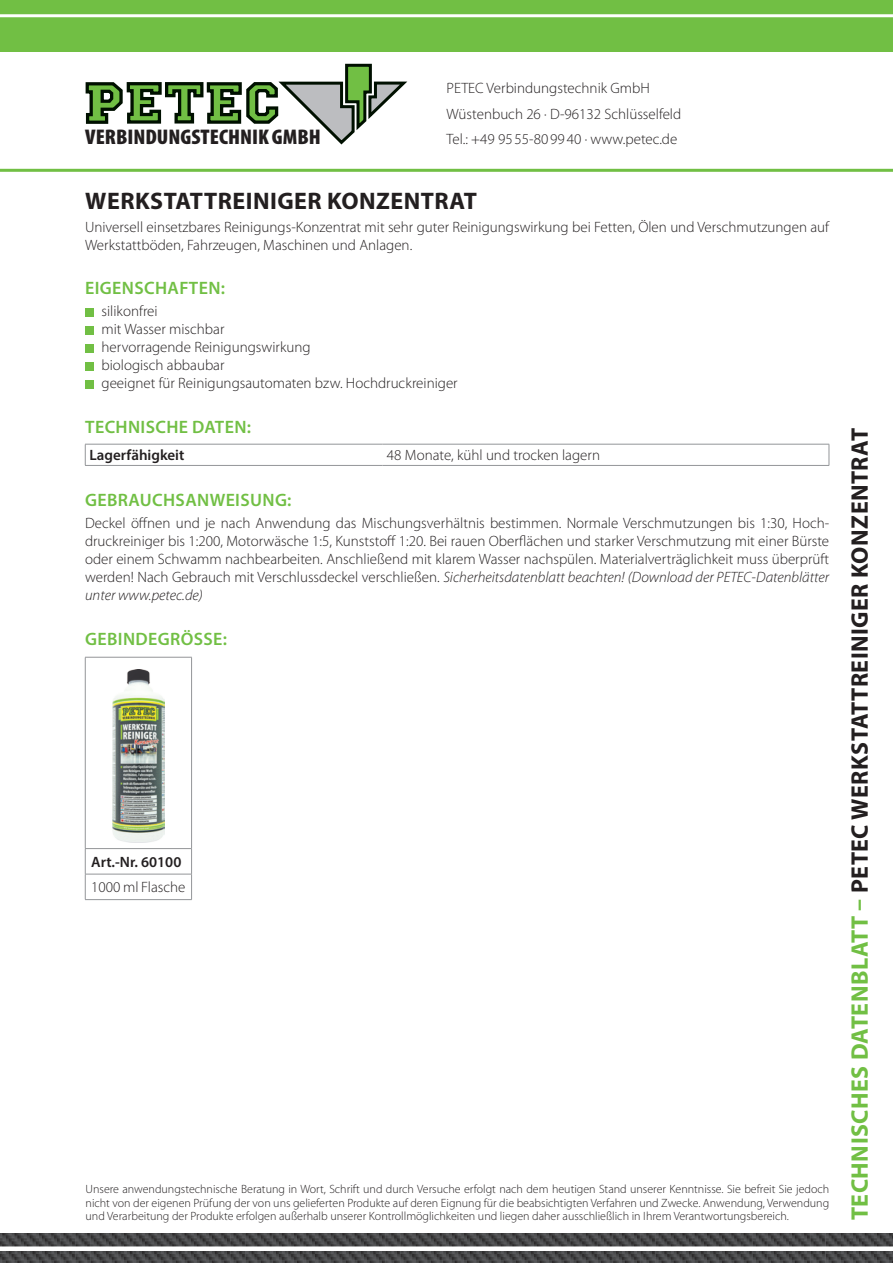
<style>
.page{position:relative;width:893px;height:1263px;background:#fff}
.page>*{position:absolute;margin:0;border:0;box-sizing:border-box;transform-origin:0 0}
.headline{font:700 24px "Myriad Pro";letter-spacing:.02em;color:#231f20}
.t1{font:900 condensed 21.3px "Myriad Pro";color:#231f20;scale:1.05 1}
.subhead{font:600 18px "Myriad Pro";letter-spacing:.02em;color:#71bf44}
.fliesstext{font:300 15px/18px "Myriad Pro";color:#231f20}
.t2{font:600 15px/25.5px "Myriad Pro";color:#231f20}
.t3{font:300 12px/13.5px "Myriad Pro";color:#231f20;text-align:justify}
.s1{font-style:italic}
.s2{font-weight:300}
.s3{color:#71bf44}
</style>
<div class="page">
<div style="left:0;top:0;width:893px;height:51px;background:#71bf44"></div>
<hr style="left:0;top:14px;width:893px;height:3px;background:#fff">
<svg style="left:85px;top:63px;width:323px;height:82px"></svg>
<img style="left:0;top:1233px;width:893px;height:30px">
<div style="left:0;top:1246px;width:893px;height:5px;background:#fff"></div>
<div style="left:85px;top:308px;width:9px;height:8px;background:#71bf44"></div>
<div style="left:85px;top:326px;width:9px;height:8px;background:#71bf44"></div>
<div style="left:85px;top:344px;width:9px;height:8px;background:#71bf44"></div>
<div style="left:85px;top:362px;width:9px;height:8px;background:#71bf44"></div>
<div style="left:85px;top:380px;width:9px;height:8px;background:#71bf44"></div>
<hr style="left:85px;top:444px;width:298px;height:1px;background:#939598">
<hr style="left:383px;top:444px;width:446px;height:1px;background:#939598">
<svg style="left:85px;top:444px;width:1px;height:21px"></svg>
<svg style="left:829px;top:444px;width:1px;height:21px"></svg>
<hr style="left:85px;top:465px;width:298px;height:1px;background:#939598">
<hr style="left:383px;top:465px;width:446px;height:1px;background:#939598">
<hr style="left:85px;top:657px;width:107px;height:1px;background:#939598">
<hr style="left:85px;top:657px;width:1px;height:191px;background:#939598">
<hr style="left:191px;top:657px;width:1px;height:191px;background:#939598">
<hr style="left:85px;top:848px;width:107px;height:1px;background:#939598">
<hr style="left:85px;top:874px;width:107px;height:1px;background:#939598">
<svg style="left:85px;top:849px;width:1px;height:50px"></svg>
<svg style="left:191px;top:849px;width:1px;height:50px"></svg>
<hr style="left:85px;top:899px;width:107px;height:1px;background:#939598">
<img style="left:113px;top:670px;width:51px;height:172px">
<hr style="left:0;top:169px;width:893px;height:3px;background:#71bf44">
<p class="t1" style="left:85px;top:124px;width:226px">VERBINDUNGSTECHNIK GMBH</p>
<p class="fliesstext" style="left:446px;top:79px;width:205px">PETEC Verbindungstechnik GmbH</p>
<p class="fliesstext" style="left:446px;top:104px;width:236px">Wüstenbuch 26 · D-96132 Schlüsselfeld</p>
<p class="fliesstext" style="left:446px;top:130px;width:232px">Tel.: +49 95 55-80 99 40 · www.petec.de</p>
<p class="headline" style="left:85px;top:185px;width:393px">WERKSTATTREINIGER KONZENTRAT</p>
<p class="fliesstext" style="left:85px;top:217px;width:746px">Universell einsetzbares Reinigungs-Konzentrat mit sehr guter Reinigungswirkung bei Fetten, Ölen und Verschmutzungen auf<br>Werkstattböden, Fahrzeugen, Maschinen und Anlagen.</p>
<p class="subhead" style="left:85px;top:277px;width:141px">EIGENSCHAFTEN:</p>
<p class="fliesstext" style="left:102px;top:302px;width:358px">silikonfrei<br>mit Wasser mischbar<br>hervorragende Reinigungswirkung<br>biologisch abbaubar<br>geeignet für Reinigungsautomaten bzw. Hochdruckreiniger</p>
<p class="subhead" style="left:85px;top:415px;width:167px">TECHNISCHE DATEN:</p>
<p class="t2" style="left:90px;top:442px;width:96px">Lagerfähigkeit</p>
<p class="fliesstext" style="left:387px;top:446px;width:215px">48 Monate, kühl und trocken lagern</p>
<p class="subhead" style="left:85px;top:488px;width:208px">GEBRAUCHSANWEISUNG:</p>
<p class="fliesstext" style="left:85px;top:514px;width:746px;text-align:justify">Deckel öffnen und je nach Anwendung das Mischungsverhältnis bestimmen. Normale Verschmutzungen bis 1:30, Hoch&shy;druckreiniger bis 1:200, Motorwäsche 1:5, Kunststoff 1:20. Bei rauen Oberflächen und starker Verschmutzung mit einer Bürste oder einem Schwamm nachbearbeiten. Anschließend mit klarem Wasser nachspülen. Materialverträglichkeit muss überprüft werden! Nach Gebrauch mit Verschlussdeckel verschließen. <span class="s1">Sicherheitsdatenblatt beachten! (Download der PETEC-Datenblätter unter www.petec.de)</span></p>
<p class="subhead" style="left:85px;top:627px;width:143px">GEBINDEGRÖSSE:</p>
<p class="t2" style="left:91px;top:849px;width:96px">Art.-Nr. 60100<br><span class="s2">1000 ml Flasche</span></p>
<p class="t3" style="left:86px;top:1182px;width:745px">Unsere anwendungstechnische Beratung in Wort, Schrift und durch Versuche erfolgt nach dem heutigen Stand unserer Kenntnisse. Sie befreit Sie jedoch nicht von der eigenen Prüfung der von uns gelieferten Produkte auf deren Eignung für die beabsichtigten Verfahren und Zwecke. Anwendung, Verwendung und Verarbeitung der Produkte erfolgen außerhalb unserer Kontrollmöglichkeiten und liegen daher ausschließlich in Ihrem Verantwortungsbereich.</p>
<p class="headline" style="left:844px;top:1220px;width:793px;rotate:-90deg"><span class="s3">TECHNISCHES DATENBLATT –</span> PETEC WERKSTATTREINIGER KONZENTRAT</p>
</div>
